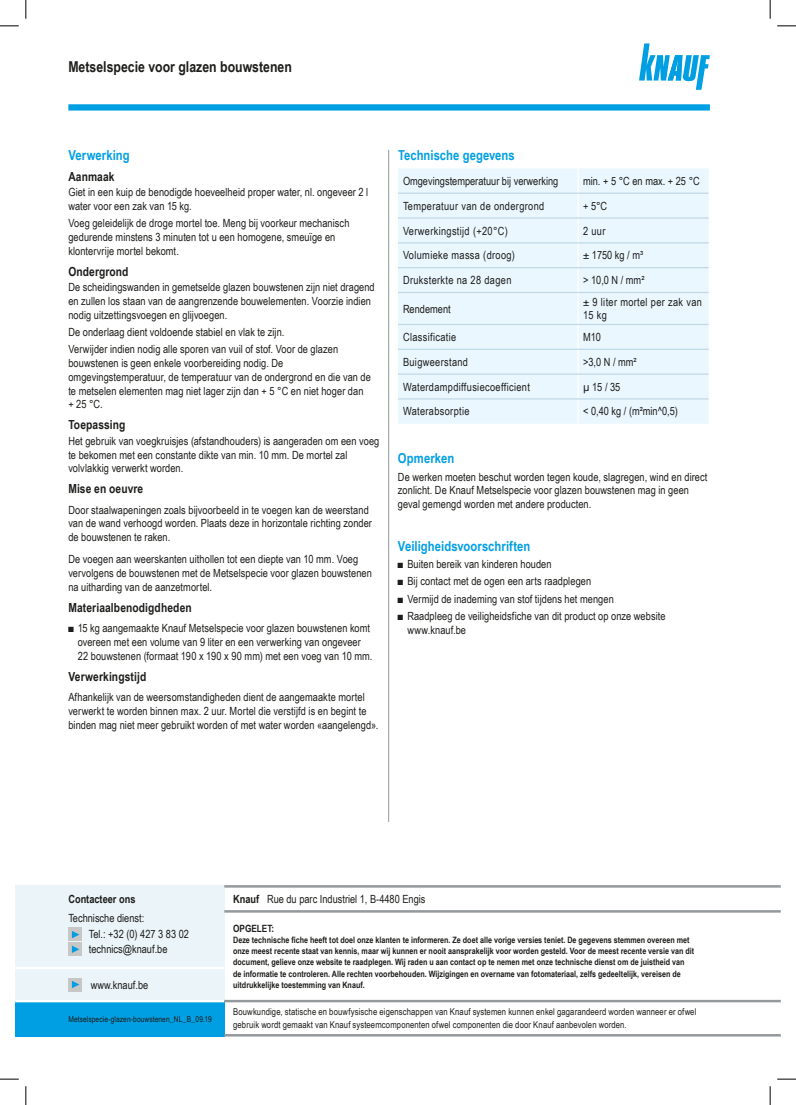
<style>
.page{position:relative;width:796px;height:1105px;background:#fff}
.page>*{position:absolute;margin:0;border:0;box-sizing:border-box;transform-origin:0 0}
.t1{font:700 15px "Arial Narrow";color:#1d1d1b}
.t2{font:700 13.75px "Arial Narrow";letter-spacing:.005em;color:#009fe3}
.t3{font:700 12.5px "Arial Narrow";letter-spacing:.01em;color:#1d1d1b}
.t4{font:11.25px/13.8px "Arial Narrow";letter-spacing:.005em;color:#1d1d1b}
.t5{font:11.25px/13.8px "Arial Narrow";letter-spacing:.03em;color:#1d1d1b}
.t6{font:700 11.25px "Arial Narrow";color:#1d1d1b}
.t7{font:700 10px "Arial Narrow";color:#1d1d1b}
.t8{font:9.38px/12.5px "Arial Narrow";letter-spacing:.01em;color:#1d1d1b}
.t9{font:700 8.75px/11.2px "Arial Narrow";color:#1d1d1b}
.t10{font:8.12px "Arial Narrow";letter-spacing:.005em;color:#1d1d1b}
.s1{font-weight:700}
</style>
<div class="page">
<div style="left:68px;top:104px;width:642px;height:6px;background:#009fe3"></div>
<div style="left:398px;top:168px;width:310px;height:255px;background:#ebf7fe"></div>
<hr style="left:577px;top:168px;width:2px;height:24px;background:#fff">
<hr style="left:577px;top:194px;width:2px;height:23px;background:#fff">
<hr style="left:577px;top:218px;width:2px;height:24px;background:#fff">
<hr style="left:577px;top:243px;width:2px;height:24px;background:#fff">
<hr style="left:577px;top:268px;width:2px;height:24px;background:#fff">
<hr style="left:577px;top:293px;width:2px;height:31px;background:#fff">
<hr style="left:577px;top:325px;width:2px;height:23px;background:#fff">
<hr style="left:577px;top:350px;width:2px;height:23px;background:#fff">
<hr style="left:577px;top:374px;width:2px;height:24px;background:#fff">
<hr style="left:577px;top:399px;width:2px;height:24px;background:#fff">
<hr style="left:398px;top:192px;width:180px;height:2px;background:#c1d8e7">
<hr style="left:578px;top:192px;width:130px;height:2px;background:#c1d8e7">
<hr style="left:398px;top:217px;width:180px;height:1px;background:#c1d8e7">
<hr style="left:578px;top:217px;width:130px;height:1px;background:#c1d8e7">
<hr style="left:398px;top:242px;width:180px;height:1px;background:#c1d8e7">
<hr style="left:578px;top:242px;width:130px;height:1px;background:#c1d8e7">
<hr style="left:398px;top:267px;width:180px;height:1px;background:#c1d8e7">
<hr style="left:578px;top:267px;width:130px;height:1px;background:#c1d8e7">
<hr style="left:398px;top:292px;width:180px;height:1px;background:#c1d8e7">
<hr style="left:578px;top:292px;width:130px;height:1px;background:#c1d8e7">
<hr style="left:398px;top:324px;width:180px;height:1px;background:#c1d8e7">
<hr style="left:578px;top:324px;width:130px;height:1px;background:#c1d8e7">
<hr style="left:398px;top:348px;width:180px;height:2px;background:#c1d8e7">
<hr style="left:578px;top:348px;width:130px;height:2px;background:#c1d8e7">
<hr style="left:398px;top:373px;width:180px;height:1px;background:#c1d8e7">
<hr style="left:578px;top:373px;width:130px;height:1px;background:#c1d8e7">
<hr style="left:398px;top:398px;width:180px;height:1px;background:#c1d8e7">
<hr style="left:578px;top:398px;width:130px;height:1px;background:#c1d8e7">
<hr style="left:388px;top:150px;width:1px;height:671px;background:#94999c">
<svg style="left:639px;top:43px;width:71px;height:47px"></svg>
<div style="left:15px;top:884px;width:209px;height:116px;background:#ebf4f8"></div>
<div style="left:15px;top:1000px;width:209px;height:36px;background:#009fe3"></div>
<hr style="left:15px;top:966px;width:209px;height:2px;background:#fff">
<hr style="left:15px;top:999px;width:209px;height:2px;background:#fff">
<hr style="left:224px;top:884px;width:557px;height:3px;background:#94999c">
<hr style="left:224px;top:909px;width:557px;height:3px;background:#94999c">
<hr style="left:224px;top:999px;width:557px;height:2px;background:#94999c">
<hr style="left:224px;top:1033px;width:557px;height:3px;background:#94999c">
<div style="left:68px;top:927px;width:14px;height:13px;background:#c7c7c6"></div>
<div style="left:68px;top:942px;width:14px;height:13px;background:#c7c7c6"></div>
<div style="left:68px;top:977px;width:14px;height:13px;background:#c7c7c6"></div>
<svg style="left:72px;top:931px;width:7px;height:7px"></svg>
<svg style="left:72px;top:945px;width:7px;height:7px"></svg>
<svg style="left:72px;top:981px;width:7px;height:6px"></svg>
<svg style="left:0;top:25px;width:19px;height:2px"></svg>
<svg style="left:777px;top:25px;width:19px;height:2px"></svg>
<svg style="left:0;top:1078px;width:19px;height:1px"></svg>
<svg style="left:777px;top:1078px;width:19px;height:1px"></svg>
<svg style="left:25px;top:0;width:2px;height:19px"></svg>
<svg style="left:25px;top:1086px;width:2px;height:18px"></svg>
<svg style="left:769px;top:0;width:2px;height:19px"></svg>
<svg style="left:769px;top:1086px;width:2px;height:18px"></svg>
<h1 class="t1" style="left:68px;top:55px;width:225px">Metselspecie voor glazen bouwstenen</h1>
<p class="t2" style="left:68px;top:144px;width:63px">Verwerking</p>
<p class="t3" style="left:68px;top:167px;width:48px">Aanmaak</p>
<p class="t4" style="left:68px;top:185px;width:301px">Giet in een kuip de benodigde hoeveelheid proper water, nl. ongeveer 2 l water voor een zak van 15 kg.</p>
<p class="t4" style="left:68px;top:216px;width:283px">Voeg geleidelijk de droge mortel toe. Meng bij voorkeur mechanisch gedurende minstens 3 minuten tot u een homogene, smeuïge en klontervrije mortel bekomt.</p>
<p class="t3" style="left:68px;top:262px;width:62px">Ondergrond</p>
<p class="t4" style="left:68px;top:280px;width:308px">De scheidingswanden in gemetselde glazen bouwstenen zijn niet dragend en zullen los staan van de aangrenzende bouwelementen. Voorzie indien nodig uitzettingsvoegen en glijvoegen.</p>
<p class="t4" style="left:68px;top:323px;width:271px;line-height:17.2px">De onderlaag dient voldoende stabiel en vlak te zijn.<br>Verwijder indien nodig alle sporen van vuil of stof. Voor de glazen</p>
<p class="t4" style="left:68px;top:356px;width:304px">bouwstenen is geen enkele voorbereiding nodig. De omgevingstemperatuur, de temperatuur van de ondergrond en die van de te metselen elementen mag niet lager zijn dan + 5 °C en niet hoger dan + 25 °C.</p>
<p class="t3" style="left:68px;top:415px;width:59px">Toepassing</p>
<p class="t4" style="left:68px;top:433px;width:312px">Het gebruik van voegkruisjes (afstandhouders) is aangeraden om een voeg te bekomen met een constante dikte van min. 10 mm. De mortel zal volvlakkig verwerkt worden.</p>
<p class="t3" style="left:68px;top:479px;width:76px">Mise en oeuvre</p>
<p class="t4" style="left:68px;top:502px;width:305px">Door staalwapeningen zoals bijvoorbeeld in te voegen kan de weerstand van de wand verhoogd worden. Plaats deze in horizontale richting zonder de bouwstenen te raken.</p>
<p class="t4" style="left:68px;top:552px;width:305px">De voegen aan weerskanten uithollen tot een diepte van 10 mm. Voeg vervolgens de bouwstenen met de Metselspecie voor glazen bouwstenen na uitharding van de aanzetmortel.</p>
<p class="t3" style="left:68px;top:597px;width:125px">Materiaalbenodigdheden</p>
<p class="t4" style="left:78px;top:621px;width:296px;text-indent:-9px">■ 15 kg aangemaakte Knauf Metselspecie voor glazen bouwstenen komt overeen met een volume van 9 liter en een verwerking van ongeveer<br>22 bouwstenen (formaat 190 x 190 x 90 mm) met een voeg van 10 mm.</p>
<p class="t3" style="left:68px;top:666px;width:79px">Verwerkingstijd</p>
<p class="t4" style="left:68px;top:689px;width:311px">Afhankelijk van de weersomstandigheden dient de aangemaakte mortel verwerkt te worden binnen max. 2 uur. Mortel die verstijfd is en begint te binden mag niet meer gebruikt worden of met water worden «aangelengd».</p>
<p class="t2" style="left:398px;top:144px;width:118px">Technische gegevens</p>
<p class="t4" style="left:403px;top:173px;width:157px">Omgevingstemperatuur bij verwerking</p>
<p class="t4" style="left:583px;top:173px;width:118px">min. + 5 °C en max. + 25 °C</p>
<p class="t5" style="left:403px;top:198px;width:143px">Temperatuur van de ondergrond</p>
<p class="t4" style="left:583px;top:198px;width:26px">+ 5°C</p>
<p class="t5" style="left:403px;top:223px;width:106px">Verwerkingstijd (+20°C)</p>
<p class="t4" style="left:583px;top:223px;width:24px">2 uur</p>
<p class="t5" style="left:403px;top:248px;width:114px">Volumieke massa (droog)</p>
<p class="t4" style="left:583px;top:248px;width:62px">± 1750 kg / m³</p>
<p class="t5" style="left:403px;top:273px;width:110px">Druksterkte na 28 dagen</p>
<p class="t4" style="left:583px;top:273px;width:63px">&gt; 10,0 N / mm²</p>
<p class="t4" style="left:403px;top:301px;width:49px">Rendement</p>
<p class="t5" style="left:583px;top:294px;width:120px">± 9 liter mortel per zak van<br>15 kg</p>
<p class="t5" style="left:403px;top:329px;width:55px">Classificatie</p>
<p class="t4" style="left:583px;top:329px;width:19px">M10</p>
<p class="t5" style="left:403px;top:354px;width:67px">Buigweerstand</p>
<p class="t4" style="left:583px;top:354px;width:55px">&gt;3,0 N / mm²</p>
<p class="t5" style="left:403px;top:379px;width:128px">Waterdampdiffusiecoefficient</p>
<p class="t4" style="left:583px;top:379px;width:39px">µ 15 / 35</p>
<p class="t5" style="left:403px;top:404px;width:68px">Waterabsorptie</p>
<p class="t4" style="left:583px;top:404px;width:96px">&lt; 0,40 kg / (m²min^0,5)</p>
<p class="t2" style="left:398px;top:448px;width:58px">Opmerken</p>
<p class="t4" style="left:398px;top:469px;width:311px">De werken moeten beschut worden tegen koude, slagregen, wind en direct zonlicht. De Knauf Metselspecie voor glazen bouwstenen mag in geen geval gemengd worden met andere producten.</p>
<p class="t2" style="left:398px;top:535px;width:134px">Veiligheidsvoorschriften</p>
<p class="t4" style="left:398px;top:556px;width:155px">■ Buiten bereik van kinderen houden</p>
<p class="t4" style="left:398px;top:573px;width:195px">■ Bij contact met de ogen een arts raadplegen</p>
<p class="t4" style="left:398px;top:591px;width:217px">■ Vermijd de inademing van stof tijdens het mengen</p>
<p class="t4" style="left:407px;top:608px;width:260px;text-indent:-9px">■ Raadpleeg de veiligheidsfiche van dit product op onze website www.knauf.be</p>
<p class="t6" style="left:68px;top:890px;width:69px">Contacteer ons</p>
<p class="t4" style="left:233px;top:891px;width:194px"><span class="s1">Knauf</span> Rue du parc Industriel 1, B-4480 Engis</p>
<p class="t4" style="left:89px;top:908px;width:102px;line-height:16.8px;text-indent:-20px">Technische dienst:<br>Tel.: +32 (0) 427 3 83 02</p>
<p class="t4" style="left:89px;top:941px;width:80px">technics@knauf.be</p>
<p class="t7" style="left:233px;top:920px;width:43px">OPGELET:</p>
<p class="t9" style="left:233px;top:933px;width:462px">Deze technische fiche heeft tot doel onze klanten te informeren. Ze doet alle vorige versies teniet. De gegevens stemmen overeen met onze meest recente staat van kennis, maar wij kunnen er nooit aansprakelijk voor worden gesteld. Voor de meest recente versie van dit document, gelieve onze website te raadplegen. Wij raden u aan contact op te nemen met onze technische dienst om de juistheid van de informatie te controleren. Alle rechten voorbehouden. Wijzigingen en overname van fotomateriaal, zelfs gedeeltelijk, vereisen de uitdrukkelijke toestemming van Knauf.</p>
<p class="t8" style="left:233px;top:1005px;width:465px">Bouwkundige, statische en bouwfysische eigenschappen van Knauf systemen kunnen enkel gagarandeerd worden wanneer er ofwel gebruik wordt gemaakt van Knauf systeemcomponenten ofwel componenten die door Knauf aanbevolen worden.</p>
<p class="t4" style="left:91px;top:976px;width:59px">www.knauf.be</p>
<p class="t10" style="left:68px;top:1012px;width:145px">Metselspecie-glazen-bouwstenen_NL_B_09.19</p>
</div>
